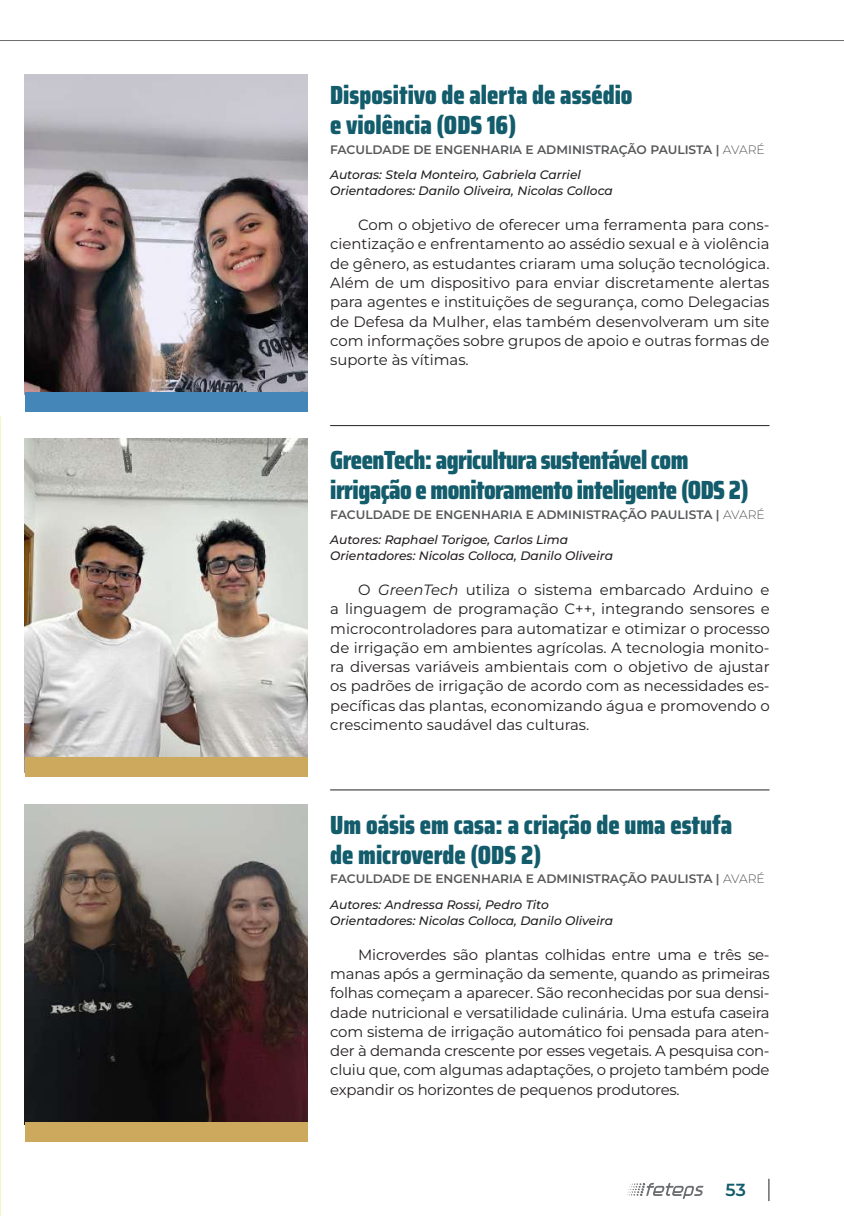
<style>
.page{position:relative;width:844px;height:1216px;background:#fff}
.page>*{position:absolute;margin:0;border:0;box-sizing:border-box;transform-origin:0 0}
.t1{font:900 26.25px/29.8px "Saira Condensed";letter-spacing:-.01em;color:#135c6c}
.t2{font:600 17.5px "Montserrat";color:#135c6c}
.t3{font:14.88px/19.2px "Montserrat";color:#231f20;text-align:justify}
.t4{font:600 12.25px/25.7px "Montserrat";color:#57585a}
.t5{font:italic 500 12.25px "Montserrat";color:#231f20}
.s1{font-weight:300}
.s2{font-weight:500;font-style:italic;color:#231f20}
.s3{font-style:italic}
</style>
<div class="page">
<svg style="left:768px;top:1178px;width:1px;height:22px"></svg>
<svg style="left:627px;top:1182px;width:76px;height:16px"></svg>
<hr style="left:330px;top:425px;width:439px;height:1px;background:#231f20">
<hr style="left:330px;top:789px;width:439px;height:1px;background:#231f20">
<hr style="left:0;top:40px;width:843px;height:1px;background:#6c6d70">
<img style="left:25px;top:74px;width:282px;height:319px">
<div style="left:25px;top:393px;width:283px;height:19px;background:#4486b8"></div>
<img style="left:25px;top:439px;width:282px;height:317px">
<img style="left:25px;top:804px;width:282px;height:318px">
<div style="left:25px;top:756px;width:283px;height:20px;background:#cda95d"></div>
<div style="left:25px;top:1122px;width:283px;height:19px;background:#cda95d"></div>
<h1 class="t1" style="left:330px;top:80px;width:304px">Dispositivo de alerta de assédio e violência (ODS 16)</h1>
<p class="t4" style="left:330px;top:136px;width:436px">FACULDADE DE ENGENHARIA E ADMINISTRAÇÃO PAULISTA | <span class="s1">AVARÉ<br></span><span class="s2">Autoras: Stela Monteiro, Gabriela Carriel</span></p>
<p class="t5" style="left:330px;top:182px;width:284px">Orientadores: Danilo Oliveira, Nicolas Colloca</p>
<p class="t3" style="left:330px;top:215px;width:441px;text-indent:28px">Com o objetivo de oferecer uma ferramenta para cons&shy;cientização e enfrentamento ao assédio sexual e à violência de gênero, as estudantes criaram uma solução tecnológica.<br>Além de um dispositivo para enviar discretamente alertas para agentes e instituições de segurança, como Delegacias de Defesa da Mulher, elas também desenvolveram um site com informações sobre grupos de apoio e outras formas de suporte às vítimas.</p>
<h1 class="t1" style="left:330px;top:445px;width:420px">GreenTech: agricultura sustentável com irrigação e monitoramento inteligente (ODS 2)</h1>
<p class="t4" style="left:330px;top:501px;width:436px">FACULDADE DE ENGENHARIA E ADMINISTRAÇÃO PAULISTA | <span class="s1">AVARÉ<br></span><span class="s2">Autores: Raphael Torigoe, Carlos Lima</span></p>
<p class="t5" style="left:330px;top:547px;width:284px">Orientadores: Nicolas Colloca, Danilo Oliveira</p>
<p class="t3" style="left:330px;top:579px;width:441px;text-indent:28px">O <span class="s3">GreenTech</span> utiliza o sistema embarcado Arduino e a linguagem de programação C++, integrando sensores e microcontroladores para automatizar e otimizar o processo de irrigação em ambientes agrícolas. A tecnologia monito&shy;ra diversas variáveis ambientais com o objetivo de ajustar os padrões de irrigação de acordo com as necessidades es&shy;pecíficas das plantas, economizando água e promovendo o crescimento saudável das culturas.</p>
<h1 class="t1" style="left:330px;top:809px;width:403px">Um oásis em casa: a criação de uma estufa de microverde (ODS 2)</h1>
<p class="t4" style="left:330px;top:865px;width:436px">FACULDADE DE ENGENHARIA E ADMINISTRAÇÃO PAULISTA | <span class="s1">AVARÉ<br></span><span class="s2">Autores: Andressa Rossi, Pedro Tito</span></p>
<p class="t5" style="left:330px;top:911px;width:284px">Orientadores: Nicolas Colloca, Danilo Oliveira</p>
<p class="t3" style="left:330px;top:944px;width:441px;text-indent:28px">Microverdes são plantas colhidas entre uma e três se&shy;manas após a germinação da semente, quando as primeiras folhas começam a aparecer. São reconhecidas por sua densi&shy;dade nutricional e versatilidade culinária. Uma estufa caseira com sistema de irrigação automático foi pensada para aten&shy;der à demanda crescente por esses vegetais. A pesquisa con&shy;cluiu que, com algumas adaptações, o projeto também pode expandir os horizontes de pequenos produtores.</p>
<p class="t2" style="left:725px;top:1177px;width:22px">53</p>
</div>
